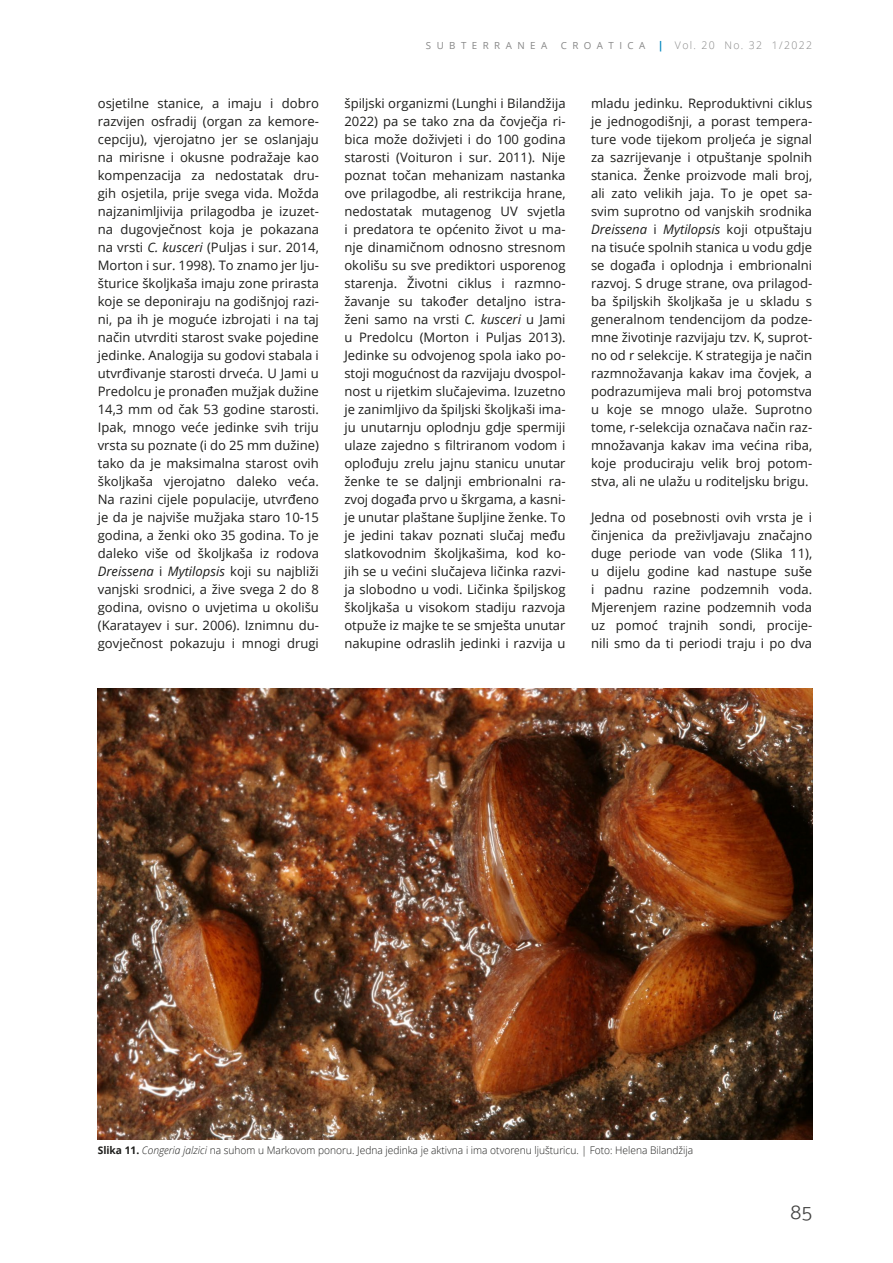
<style>
.page{position:relative;width:893px;height:1263px;background:#fff}
.page>*{position:absolute;margin:0;border:0;box-sizing:border-box;transform-origin:0 0}
.t1{font:300 21px "Catamaran";color:#424241}
.t2{font:13.05px/18px "Open Sans";color:#1d1d1b;text-align:justify}
.t3{font:300 10.5px "Open Sans";color:#1d1d1b}
.t4{font:300 10.5px "Open Sans";letter-spacing:.13em;color:#878787}
.t5{font:9.75px "Open Sans";letter-spacing:.56em;color:#878787}
.s1{font-weight:400;font-size:9.75px}
.s2{font-weight:700;color:#0086be}
.s3{font-style:italic}
.s4{font-weight:700}
</style>
<div class="page">
<img style="left:98px;top:688px;width:714px;height:452px">
<p class="t5" style="left:426px;top:39px;width:123px">SUBTERRANEA</p>
<p class="t4" style="left:561px;top:38px;width:253px"><span class="s1">C R O A T I C A</span> <span class="s2">|</span> Vol. 20 No. 32 1/2022</p>
<p class="t2" style="left:98px;top:94px;width:223px">osjetilne stanice, a imaju i dobro razvijen osfradij (organ za kemore&shy;cepciju), vjerojatno jer se oslanjaju na mirisne i okusne podražaje kao kompenzacija za nedostatak dru&shy;gih osjetila, prije svega vida. Možda najzanimljivija prilagodba je izuzet&shy;na dugovječnost koja je pokazana na vrsti <span class="s3">C. kusceri</span> (Puljas i sur. 2014, Morton i sur. 1998). To znamo jer lju&shy;šturice školjkaša imaju zone prirasta koje se deponiraju na godišnjoj razi&shy;ni, pa ih je moguće izbrojati i na taj način utvrditi starost svake pojedine jedinke. Analogija su godovi stabala i utvrđivanje starosti drveća. U Jami u Predolcu je pronađen mužjak dužine 14,3 mm od čak 53 godine starosti.<br>Ipak, mnogo veće jedinke svih triju vrsta su poznate (i do 25 mm dužine) tako da je maksimalna starost ovih školjkaša vjerojatno daleko veća.<br>Na razini cijele populacije, utvrđeno je da je najviše mužjaka staro 10-15 godina, a ženki oko 35 godina. To je daleko više od školjkaša iz rodova <span class="s3">Dreissena</span> i <span class="s3">Mytilopsis</span> koji su najbliži vanjski srodnici, a žive svega 2 do 8 godina, ovisno o uvjetima u okolišu (Karatayev i sur. 2006). Iznimnu du&shy;govječnost pokazuju i mnogi drugi</p>
<p class="t2" style="left:344px;top:94px;width:223px">špiljski organizmi (Lunghi i Bilandžija 2022) pa se tako zna da čovječja ri&shy;bica može doživjeti i do 100 godina starosti (Voituron i sur. 2011). Nije poznat točan mehanizam nastanka ove prilagodbe, ali restrikcija hrane, nedostatak mutagenog UV svjetla i predatora te općenito život u ma&shy;nje dinamičnom odnosno stresnom okolišu su sve prediktori usporenog starenja. Životni ciklus i razmno&shy;žavanje su također detaljno istra&shy;ženi samo na vrsti <span class="s3">C. kusceri</span> u Jami u Predolcu (Morton i Puljas 2013).<br>Jedinke su odvojenog spola iako po&shy;stoji mogućnost da razvijaju dvospol&shy;nost u rijetkim slučajevima. Izuzetno je zanimljivo da špiljski školjkaši ima&shy;ju unutarnju oplodnju gdje spermiji ulaze zajedno s filtriranom vodom i oplođuju zrelu jajnu stanicu unutar ženke te se daljnji embrionalni ra&shy;zvoj događa prvo u škrgama, a kasni&shy;je unutar plaštane šupljine ženke. To je jedini takav poznati slučaj među slatkovodnim školjkašima, kod ko&shy;jih se u većini slučajeva ličinka razvi&shy;ja slobodno u vodi. Ličinka špiljskog školjkaša u visokom stadiju razvoja otpuže iz majke te se smješta unutar nakupine odraslih jedinki i razvija u</p>
<p class="t2" style="left:591px;top:94px;width:223px">mladu jedinku. Reproduktivni ciklus je jednogodišnji, a porast tempera&shy;ture vode tijekom proljeća je signal za sazrijevanje i otpuštanje spolnih stanica. Ženke proizvode mali broj, ali zato velikih jaja. To je opet sa&shy;svim suprotno od vanjskih srodnika <span class="s3">Dreissena</span> i <span class="s3">Mytilopsis</span> koji otpuštaju na tisuće spolnih stanica u vodu gdje se događa i oplodnja i embrionalni razvoj. S druge strane, ova prilagod&shy;ba špiljskih školjkaša je u skladu s generalnom tendencijom da podze&shy;mne životinje razvijaju tzv. K, suprot&shy;no od r selekcije. K strategija je način razmnožavanja kakav ima čovjek, a podrazumijeva mali broj potomstva u koje se mnogo ulaže. Suprotno tome, r-selekcija označava način raz&shy;množavanja kakav ima većina riba, koje produciraju velik broj potom&shy;stva, ali ne ulažu u roditeljsku brigu.</p>
<p class="t2" style="left:591px;top:508px;width:223px">Jedna od posebnosti ovih vrsta je i činjenica da preživljavaju značajno duge periode van vode (Slika 11), u dijelu godine kad nastupe suše i padnu razine podzemnih voda.<br>Mjerenjem razine podzemnih voda uz pomoć trajnih sondi, procije&shy;nili smo da ti periodi traju i po dva</p>
<p class="t3" style="left:98px;top:1143px;width:597px"><span class="s4">Slika 11.</span> <span class="s3">Congeria jalzici</span> na suhom u Markovom ponoru. Jedna jedinka je aktivna i ima otvorenu ljušturicu. | Foto: Helena Bilandžija</p>
<h1 class="t1" style="left:790px;top:1200px;width:23px">85</h1>
</div>
